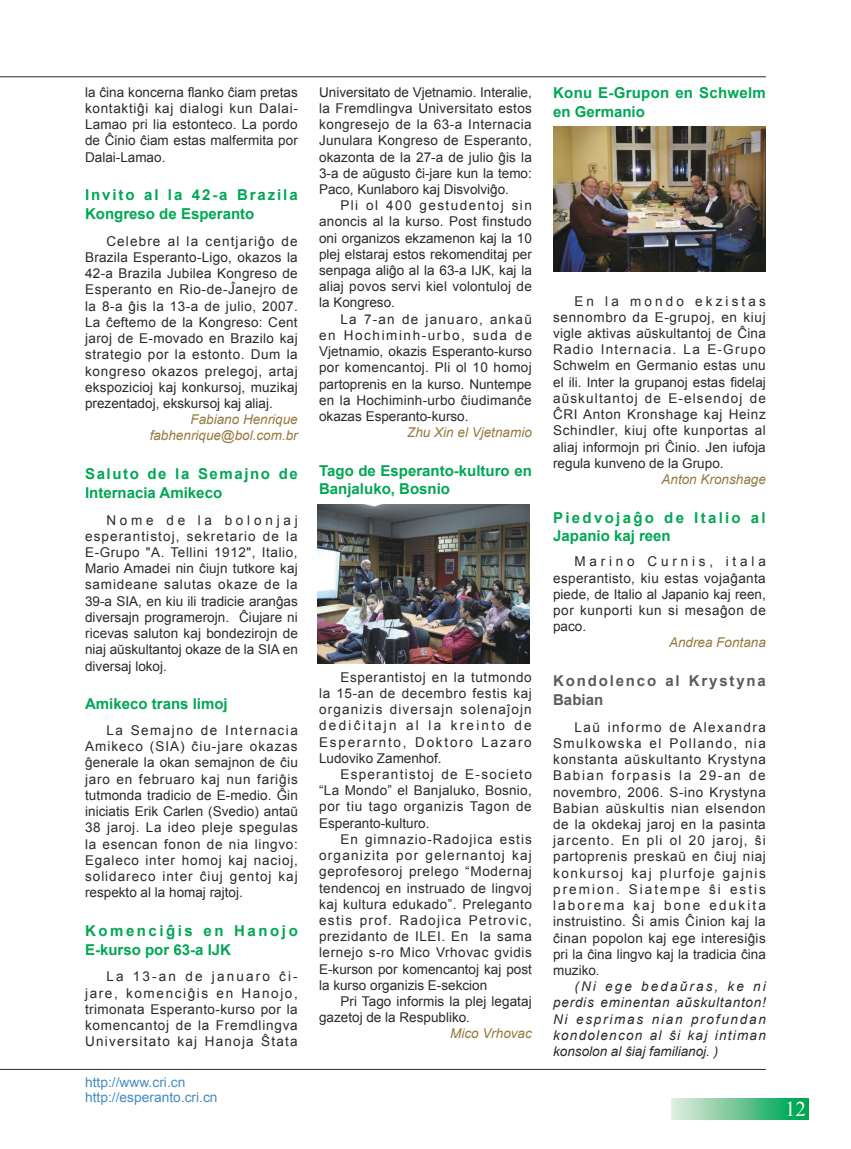
<style>
.page{position:relative;width:851px;height:1149px;background:#fff}
.page>*{position:absolute;margin:0;border:0;box-sizing:border-box;transform-origin:0 0}
.t1{font:21px "Times New Roman";color:#fff}
.t2{font:700 15px/18.8px "Arial";color:#00a754}
.t3{font:700 15px/18.8px "Arial";letter-spacing:.17em;color:#00a754}
.t4{font:700 15px/18px "Arial";letter-spacing:.155em;color:#00a754}
.t5{font:700 15px/18.8px "Arial";letter-spacing:.12em;color:#5b5c5e}
.t6{font:13.5px/16.2px "Arial";color:#2b292a;text-align:justify}
.t7{font:italic 13.5px/16.2px "Arial";letter-spacing:.045em;color:#2b292a;text-align:justify}
.t8{font:italic 13.5px/16.2px "Arial";color:#96793f;text-align:right}
.t9{font:13.5px/15px "Arial";color:#448bc1}
</style>
<div class="page">
<hr style="left:0;top:76px;width:765px;height:1px;background:#2b292a">
<hr style="left:0;top:1068px;width:765px;height:1px;background:#2b292a">
<div style="left:671px;top:1098px;width:137px;height:20px;background:linear-gradient(to right,#e9ece1,#00a148)"></div>
<img style="left:317px;top:504px;width:212px;height:159px">
<img style="left:554px;top:126px;width:211px;height:145px">
<p class="t6" style="left:85px;top:84px;width:214px">la ĉina koncerna flanko ĉiam pretas kontaktiĝi kaj dialogi kun Dalai-Lamao pri lia estonteco. La pordo de Ĉinio ĉiam estas malfermita por Dalai-Lamao.</p>
<p class="t2" style="left:85px;top:186px;width:214px">Invito al la 42-a Brazila<br>Kongreso de Esperanto</p>
<p class="t6" style="left:85px;top:233px;width:214px;text-indent:21px">Celebre al la centjariĝo de Brazila Esperanto-Ligo, okazos la 42-a Brazila Jubilea Kongreso de Esperanto en Rio-de-Ĵanejro de la 8-a ĝis la 13-a de julio, 2007.<br>La ĉeftemo de la Kongreso: Cent jaroj de E-movado en Brazilo kaj strategio por la estonto. Dum la kongreso okazos prelegoj, artaj ekspozicioj kaj konkursoj, muzikaj prezentadoj, ekskursoj kaj aliaj.</p>
<p class="t8" style="left:150px;top:411px;width:150px">Fabiano Henrique fabhenrique@bol.com.br</p>
<p class="t2" style="left:85px;top:465px;width:214px">Saluto de la Semajno de<br>Internacia Amikeco</p>
<p class="t6" style="left:85px;top:511px;width:214px;text-indent:21px">Nome de la bolonjaj esperantistoj, sekretario de la E-Grupo "A. Tellini 1912", Italio, Mario Amadei nin ĉiujn tutkore kaj samideane salutas okaze de la 39-a SIA, en kiu ili tradicie aranĝas diversajn programerojn. Ĉiujare ni ricevas saluton kaj bondezirojn de niaj aŭskultantoj okaze de la SIA en diversaj lokoj.</p>
<p class="t2" style="left:85px;top:695px;width:144px">Amikeco trans limoj</p>
<p class="t6" style="left:85px;top:722px;width:214px;text-indent:21px">La Semajno de Internacia Amikeco (SIA) ĉiu-jare okazas ĝenerale la okan semajnon de ĉiu jaro en februaro kaj nun fariĝis tutmonda tradicio de E-medio. Ĝin iniciatis Erik Carlen (Svedio) antaŭ 38 jaroj. La ideo pleje spegulas la esencan fonon de nia lingvo:<br>Egaleco inter homoj kaj nacioj, solidareco inter ĉiuj gentoj kaj respekto al la homaj rajtoj.</p>
<p class="t3" style="left:85px;top:921px;width:214px">Komenciĝis en Hanojo<br>E-kurso por 63-a IJK</p>
<p class="t6" style="left:85px;top:968px;width:214px;text-indent:21px">La 13-an de januaro ĉi&shy;jare, komenciĝis en Hanojo, trimonata Esperanto-kurso por la komencantoj de la Fremdlingva Universitato kaj Hanoja Ŝtata</p>
<p class="t9" style="left:85px;top:1075px;width:134px">http://www.cri.cn http://esperanto.cri.cn</p>
<p class="t6" style="left:319px;top:84px;width:214px">Universitato de Vjetnamio. Interalie, la Fremdlingva Universitato estos kongresejo de la 63-a Internacia Junulara Kongreso de Esperanto, okazonta de la 27-a de julio ĝis la 3-a de aŭgusto ĉi-jare kun la temo:<br>Paco, Kunlaboro kaj Disvolviĝo.</p>
<p class="t6" style="left:319px;top:197px;width:214px;text-indent:21px">Pli ol 400 gestudentoj sin anoncis al la kurso. Post finstudo oni organizos ekzamenon kaj la 10 plej elstaraj estos rekomenditaj per senpaga aliĝo al la 63-a IJK, kaj la aliaj povos servi kiel volontuloj de la Kongreso.</p>
<p class="t6" style="left:319px;top:311px;width:214px;text-indent:21px">La 7-an de januaro, ankaŭ en Hochiminh-urbo, suda de Vjetnamio, okazis Esperanto-kurso por komencantoj. Pli ol 10 homoj partoprenis en la kurso. Nuntempe en la Hochiminh-urbo ĉiudimanĉe okazas Esperanto-kurso.</p>
<p class="t8" style="left:407px;top:424px;width:126px">Zhu Xin el Vjetnamio</p>
<p class="t2" style="left:319px;top:462px;width:214px;line-height:18px">Tago de Esperanto-kulturo en<br>Banjaluko, Bosnio</p>
<p class="t6" style="left:319px;top:669px;width:214px;text-indent:21px">Esperantistoj en la tutmondo la 15-an de decembro festis kaj organizis diversajn solenaĵojn dediĉitajn al la kreinto de Esperarnto, Doktoro Lazaro Ludoviko Zamenhof.</p>
<p class="t6" style="left:319px;top:766px;width:214px;text-indent:21px">Esperantistoj de E-societo “La Mondo” el Banjaluko, Bosnio, por tiu tago organizis Tagon de Esperanto-kulturo.</p>
<p class="t6" style="left:319px;top:831px;width:214px;text-indent:21px">En gimnazio-Radojica estis organizita por gelernantoj kaj geprofesoroj prelego “Modernaj tendencoj en instruado de lingvoj kaj kultura edukado”. Preleganto estis prof. Radojica Petrovic, prezidanto de ILEI. En la sama lernejo s-ro Mico Vrhovac gvidis E-kurson por komencantoj kaj post la kurso organizis E-sekcion</p>
<p class="t6" style="left:319px;top:993px;width:214px;text-indent:21px">Pri Tago informis la plej legataj gazetoj de la Respubliko.</p>
<p class="t8" style="left:450px;top:1025px;width:83px">Mico Vrhovac</p>
<p class="t2" style="left:553px;top:84px;width:214px">Konu E-Grupon en Schwelm en Germanio</p>
<p class="t6" style="left:553px;top:294px;width:214px;text-indent:21px">En la mondo ekzistas sennombro da E-grupoj, en kiuj vigle aktivas aŭskultantoj de Ĉina Radio Internacia. La E-Grupo Schwelm en Germanio estas unu el ili. Inter la grupanoj estas fidelaj aŭskultantoj de E-elsendoj de ĈRI Anton Kronshage kaj Heinz Schindler, kiuj ofte kunportas al aliaj informojn pri Ĉinio. Jen iufoja regula kunveno de la Grupo.</p>
<p class="t8" style="left:661px;top:471px;width:106px">Anton Kronshage</p>
<p class="t4" style="left:553px;top:509px;width:214px">Piedvojaĝo de Italio al<br>Japanio kaj reen</p>
<p class="t6" style="left:553px;top:553px;width:214px;text-indent:21px">Marino Curnis, itala esperantisto, kiu estas vojaĝanta piede, de Italio al Japanio kaj reen, por kunporti kun si mesaĝon de paco.</p>
<p class="t8" style="left:669px;top:634px;width:98px">Andrea Fontana</p>
<p class="t5" style="left:553px;top:672px;width:214px">Kondolenco al Krystyna<br>Babian</p>
<p class="t6" style="left:553px;top:718px;width:214px;text-indent:21px">Laŭ informo de Alexandra Smulkowska el Pollando, nia konstanta aŭskultanto Krystyna Babian forpasis la 29-an de novembro, 2006. S-ino Krystyna Babian aŭskultis nian elsendon de la okdekaj jaroj en la pasinta jarcento. En pli ol 20 jaroj, ŝi partoprenis preskaŭ en ĉiuj niaj konkursoj kaj plurfoje gajnis premion. Siatempe ŝi estis laborema kaj bone edukita instruistino. Ŝi amis Ĉinion kaj la ĉinan popolon kaj ege interesiĝis pri la ĉina lingvo kaj la tradicia ĉina muziko.</p>
<p class="t7" style="left:553px;top:978px;width:214px;text-indent:21px">(Ni ege bedaŭras, ke ni perdis eminentan aŭskultanton!<br>Ni esprimas nian profundan kondolencon al ŝi kaj intiman konsolon al ŝiaj familianoj. )</p>
<h1 class="t1" style="left:784px;top:1094px;width:22px">12</h1>
</div>
